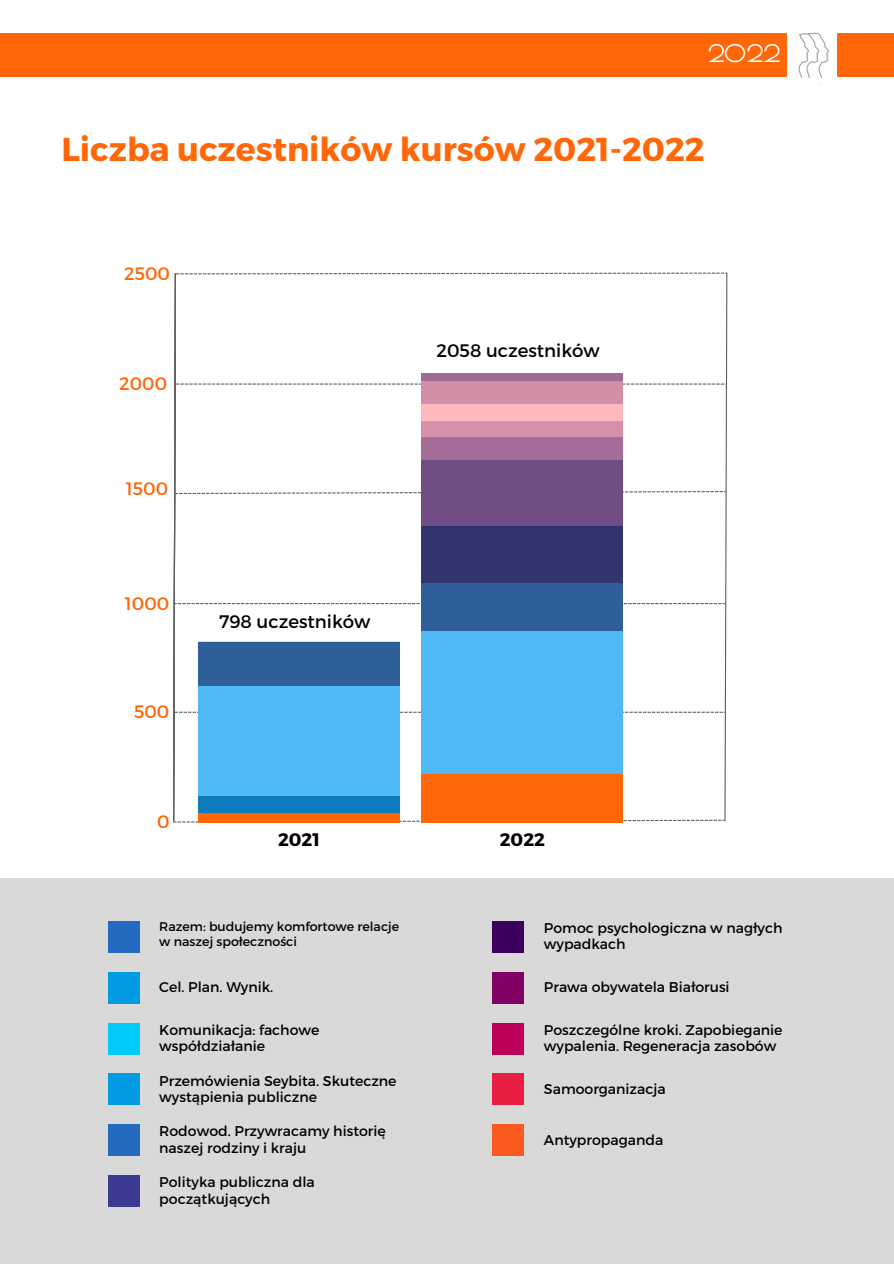
<style>
.page{position:relative;width:894px;height:1264px;background:#fff}
.page>*{position:absolute;margin:0;border:0;box-sizing:border-box;transform-origin:0 0}
.t1{font:700 33px "Montserrat";color:#ff6709}
.t2{font:700 23.7px "Poiret One";color:#fff}
.t3{font:18.15px "Montserrat";color:#000}
.t4{font:700 18.15px "Montserrat";color:#000}
.t5{font:18px "Montserrat";color:#ff6709}
.t6{font:14.1px/16.5px "Montserrat";color:#000}
.t7{font:12.6px/14.7px "Montserrat";color:#000}
</style>
<div class="page">
<div style="left:0;top:33px;width:786px;height:44px;background:#ff6709"></div>
<img style="left:798px;top:32px;width:31px;height:46px">
<div style="left:836px;top:33px;width:57px;height:44px;background:#ff6709"></div>
<hr style="left:198px;top:822px;width:201px;height:1px;background:#ff6709">
<div style="left:0;top:878px;width:893px;height:385px;background:#d9d9d9"></div>
<div style="left:108px;top:920px;width:31px;height:32px;background:#246bbf"></div>
<div style="left:492px;top:1124px;width:32px;height:32px;background:#fa5a1f"></div>
<div style="left:492px;top:1073px;width:32px;height:32px;background:#e81e40"></div>
<div style="left:492px;top:920px;width:32px;height:32px;background:#3d005c"></div>
<div style="left:108px;top:1124px;width:31px;height:32px;background:#246bbf"></div>
<div style="left:108px;top:1022px;width:31px;height:32px;background:#00cbfb"></div>
<div style="left:108px;top:971px;width:31px;height:32px;background:#009be2"></div>
<div style="left:108px;top:1175px;width:31px;height:32px;background:#3b3b92"></div>
<div style="left:108px;top:1073px;width:31px;height:32px;background:#009be2"></div>
<div style="left:492px;top:971px;width:32px;height:32px;background:#800063"></div>
<div style="left:492px;top:1022px;width:32px;height:32px;background:#bc0059"></div>
<svg style="left:173px;top:272px;width:554px;height:550px"></svg>
<h2 class="t2" style="left:707px;top:40px;width:74px">2022</h2>
<h2 class="t1" style="left:61px;top:127px;width:644px">Liczba uczestników kursów 2021-2022</h2>
<p class="t5" style="left:124px;top:262px;width:47px">2500</p>
<h4 class="t5" style="left:119px;top:372px;width:49px">2000</h4>
<h1 class="t5" style="left:126px;top:476px;width:44px">1500</h1>
<p class="t5" style="left:125px;top:591px;width:46px">1000</p>
<p class="t5" style="left:134px;top:700px;width:37px">500</p>
<p class="t5" style="left:157px;top:810px;width:14px">0</p>
<h4 class="t3" style="left:436px;top:339px;width:165px">2058 uczestników</h4>
<p class="t3" style="left:219px;top:610px;width:153px">798 uczestników</p>
<p class="t4" style="left:278px;top:828px;width:43px">2021</p>
<p class="t4" style="left:499px;top:828px;width:47px">2022</p>
<h4 class="t7" style="left:159px;top:918px;width:241px">Razem: budujemy komfortowe relacje w naszej społeczności</h4>
<p class="t6" style="left:159px;top:978px;width:115px">Cel. Plan. Wynik.</p>
<h4 class="t6" style="left:159px;top:1020px;width:162px">Komunikacja: fachowe współdziałanie</h4>
<p class="t6" style="left:159px;top:1071px;width:239px">Przemówienia Seybita. Skuteczne wystąpienia publiczne</p>
<h4 class="t6" style="left:159px;top:1122px;width:228px">Rodowod. Przywracamy historię naszej rodziny i kraju</h4>
<p class="t6" style="left:159px;top:1173px;width:157px">Polityka publiczna dla początkujących</p>
<h4 class="t6" style="left:543px;top:918px;width:240px">Pomoc psychologiczna w nagłych wypadkach</h4>
<p class="t6" style="left:543px;top:978px;width:187px">Prawa obywatela Białorusi</p>
<h4 class="t6" style="left:543px;top:1020px;width:240px">Poszczególne kroki. Zapobieganie wypalenia. Regeneracja zasobów</h4>
<p class="t6" style="left:543px;top:1079px;width:123px">Samoorganizacja</p>
<p class="t6" style="left:543px;top:1130px;width:121px">Antypropaganda</p>
</div>
